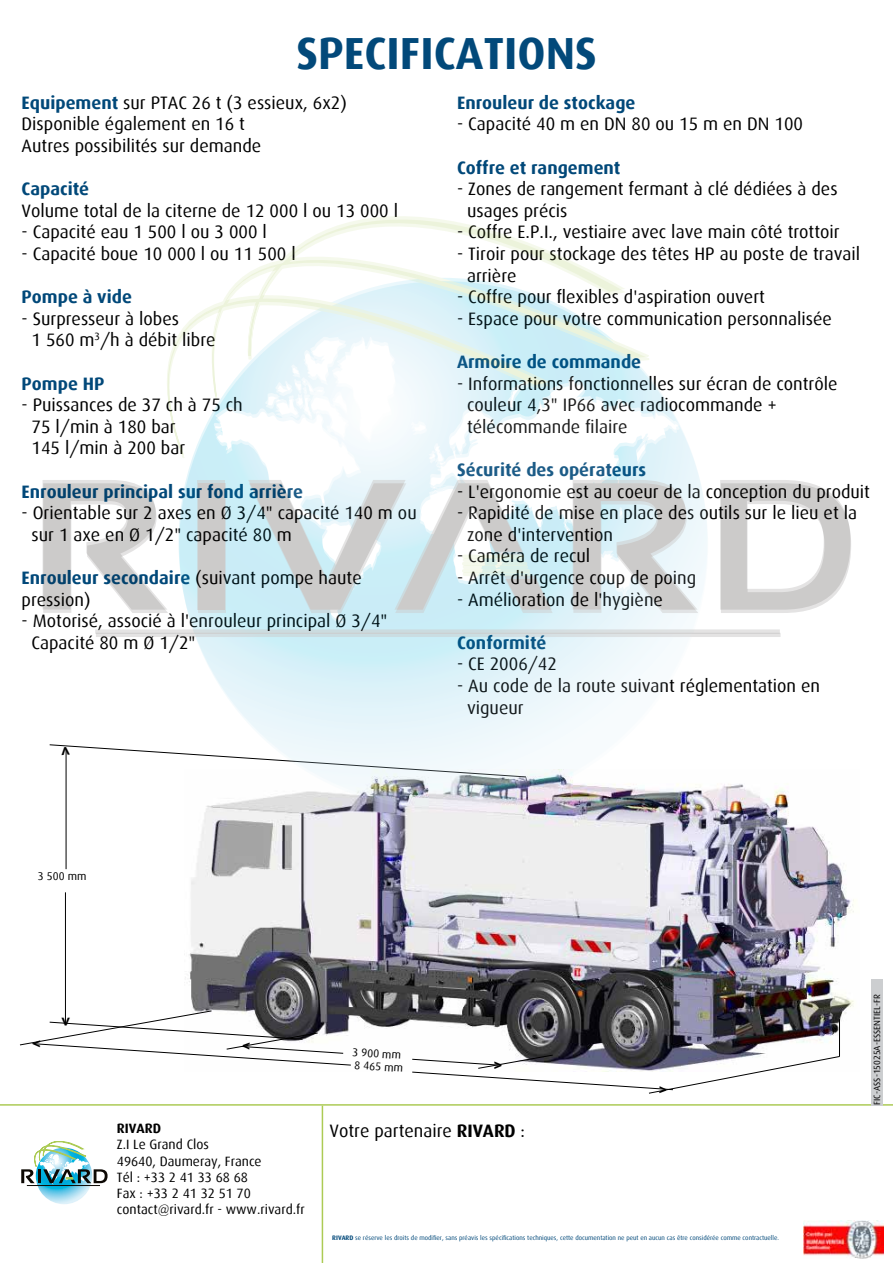
<style>
.page{position:relative;width:893px;height:1263px;background:#fff}
.page>*{position:absolute;margin:0;border:0;box-sizing:border-box;transform-origin:0 0}
.t1{font:700 45px "Dax";color:#02497a}
.t2{font:700 19.2px "Dax";color:#000}
.t3{font:18px/21.6px "Dax";color:#000}
.t4{font:18px/21.6px "Dax";color:#010101}
.t5{font:700 18px "Dax";color:#014879}
.t6{font:700 17.4px "Dax";color:#000}
.t7{font:13.5px/16.2px "Dax";color:#000}
.t8{font:700 13.5px "Dax";color:#000}
.t9{font:11.25px "Dax";color:#000}
.t10{font:9px "Dax";color:#000}
.t11{font:6.45px "Dax";color:#02497a}
.s1{font-weight:700;color:#014879}
.s2{font-weight:700}
</style>
<div class="page">
<svg style="left:36px;top:1148px;width:56px;height:56px"></svg>
<hr style="left:27px;top:1185px;width:73px;height:1px;background:#0d0904">
<svg style="left:21px;top:1141px;width:87px;height:43px"></svg>
<img style="left:803px;top:1220px;width:81px;height:39px">
<hr style="left:322px;top:1106px;width:1px;height:157px;background:#accb55">
<hr style="left:0;top:1104px;width:893px;height:2px;background:#accb55">
<div style="left:871px;top:979px;width:12px;height:127px;background:#ccced0"></div>
<img style="left:185px;top:777px;width:671px;height:277px">
<hr style="left:65px;top:892px;width:1px;height:132px;background:#000">
<hr style="left:66px;top:749px;width:1px;height:120px;background:#000">
<hr style="left:839px;top:1019px;width:1px;height:37px;background:#000">
<hr style="left:96px;top:633px;width:685px;height:4px;background:#e4e3e3">
<svg style="left:178px;top:278px;width:529px;height:529px"></svg>
<svg style="left:553px;top:385px;width:127px;height:197px"></svg>
<svg style="left:167px;top:319px;width:46px;height:138px"></svg>
<svg style="left:192px;top:216px;width:463px;height:201px"></svg>
<svg style="left:95px;top:629px;width:685px;height:5px;background:#d4dcde"></svg>
<svg style="left:43px;top:480px;width:125px;height:133px"></svg>
<div style="left:197px;top:480px;width:28px;height:130px;background:#cccbca"></div>
<svg style="left:573px;top:475px;width:125px;height:138px;background:#d9dfe1"></svg>
<svg style="left:720px;top:480px;width:131px;height:133px"></svg>
<svg style="left:213px;top:335px;width:340px;height:288px"></svg>
<hr style="left:464px;top:555px;width:58px;height:3px;background:#accb55">
<svg style="left:464px;top:562px;width:62px;height:4px"></svg>
<svg style="left:464px;top:569px;width:64px;height:4px"></svg>
<svg style="left:412px;top:1054px;width:428px;height:40px"></svg>
<svg style="left:20px;top:1010px;width:332px;height:56px"></svg>
<svg style="left:49px;top:744px;width:478px;height:34px"></svg>
<h1 class="t1" style="left:296px;top:28px;width:302px">SPECIFICATIONS</h1>
<p class="t4" style="left:22px;top:92px;width:327px"><span class="s1">Equipement</span> sur PTAC 26 t (3 essieux, 6x2)<br>Disponible également en 16 t<br>Autres possibilités sur demande</p>
<p class="t5" style="left:22px;top:179px;width:69px">Capacité</p>
<p class="t3" style="left:22px;top:200px;width:378px">Volume total de la citerne de 12 000 l ou 13 000 l</p>
<p class="t3" style="left:22px;top:221px;width:247px">- Capacité eau 1 500 l ou 3 000 l</p>
<p class="t3" style="left:22px;top:243px;width:276px">- Capacité boue 10 000 l ou 11 500 l</p>
<p class="t5" style="left:22px;top:287px;width:112px">Pompe à vide</p>
<p class="t3" style="left:32px;top:308px;width:186px;text-indent:-10px">- Surpresseur à lobes<br>1 560 m<sup>3</sup>/h à débit libre</p>
<p class="t5" style="left:22px;top:373px;width:84px">Pompe HP</p>
<p class="t3" style="left:32px;top:394px;width:213px;text-indent:-10px">- Puissances de 37 ch à 75 ch<br>75 l/min à 180 bar<br>145 l/min à 200 bar</p>
<p class="t5" style="left:22px;top:481px;width:283px">Enrouleur principal sur fond arrière</p>
<p class="t3" style="left:32px;top:502px;width:387px;text-indent:-10px">- Orientable sur 2 axes en Ø 3/4" capacité 140 m ou sur 1 axe en Ø 1/2" capacité 80 m</p>
<p class="t3" style="left:22px;top:567px;width:342px"><span class="s1">Enrouleur secondaire</span> (suivant pompe haute pression)</p>
<p class="t3" style="left:32px;top:610px;width:357px;text-indent:-10px">- Motorisé, associé à l'enrouleur principal Ø 3/4"<br>Capacité 80 m Ø 1/2"</p>
<p class="t5" style="left:457px;top:92px;width:180px">Enrouleur de stockage</p>
<p class="t3" style="left:457px;top:113px;width:347px">- Capacité 40 m en DN 80 ou 15 m en DN 100</p>
<p class="t5" style="left:457px;top:157px;width:165px">Coffre et rangement</p>
<p class="t3" style="left:467px;top:178px;width:372px;text-indent:-10px">- Zones de rangement fermant à clé dédiées à des usages précis</p>
<p class="t3" style="left:457px;top:221px;width:384px">- Coffre E.P.I., vestiaire avec lave main côté trottoir</p>
<p class="t3" style="left:467px;top:243px;width:395px;text-indent:-10px">- Tiroir pour stockage des têtes HP au poste de travail arrière</p>
<p class="t3" style="left:457px;top:286px;width:309px">- Coffre pour flexibles d'aspiration ouvert</p>
<p class="t3" style="left:457px;top:308px;width:376px">- Espace pour votre communication personnalisée</p>
<p class="t5" style="left:457px;top:352px;width:186px">Armoire de commande</p>
<p class="t4" style="left:467px;top:373px;width:372px;text-indent:-10px">- Informations fonctionnelles sur écran de contrôle couleur 4,3" IP66 avec radiocommande + télécommande filaire</p>
<p class="t5" style="left:457px;top:460px;width:191px">Sécurité des opérateurs</p>
<p class="t4" style="left:457px;top:481px;width:414px">- L'ergonomie est au coeur de la conception du produit</p>
<p class="t4" style="left:467px;top:502px;width:392px;text-indent:-10px">- Rapidité de mise en place des outils sur le lieu et la zone d'intervention</p>
<p class="t4" style="left:457px;top:545px;width:135px">- Caméra de recul</p>
<p class="t4" style="left:457px;top:567px;width:241px">- Arrêt d'urgence coup de poing</p>
<p class="t4" style="left:457px;top:589px;width:207px">- Amélioration de l'hygiène</p>
<p class="t5" style="left:457px;top:632px;width:91px">Conformité</p>
<p class="t4" style="left:457px;top:653px;width:101px">- CE 2006/42</p>
<p class="t4" style="left:467px;top:675px;width:355px;text-indent:-10px">- Au code de la route suivant réglementation en vigueur</p>
<p class="t9" style="left:38px;top:870px;width:50px">3 500 mm</p>
<p class="t2" style="left:55px;top:1027px;width:12px;rotate:-90deg">&lt;</p>
<p class="t9" style="left:353px;top:1045px;width:50px;rotate:4deg">3 900 mm</p>
<p class="t9" style="left:355px;top:1058px;width:50px;rotate:4deg">8 465 mm</p>
<p class="t6" style="left:493px;top:1055px;width:11px">&gt;</p>
<p class="t10" style="left:872px;top:1105px;width:112px;rotate:-90deg">FIC-ASS-15025A-ESSENTIEL-FR</p>
<p class="t8" style="left:117px;top:1121px;width:46px">RIVARD</p>
<p class="t7" style="left:117px;top:1137px;width:189px">Z.I Le Grand Clos<br>49640, Daumeray, France<br>Tél : +33 2 41 33 68 68<br>Fax : +33 2 41 32 51 70 contact@rivard.fr - www.rivard.fr</p>
<p class="t3" style="left:330px;top:1120px;width:197px">Votre partenaire <span class="s2">RIVARD</span> :</p>
<p class="t11" style="left:332px;top:1234px;width:448px"><span class="s2">RIVARD</span> se réserve les droits de modifier, sans préavis les spécifications techniques, cette documentation ne peut en aucun cas être considérée comme contractuelle.</p>
</div>
